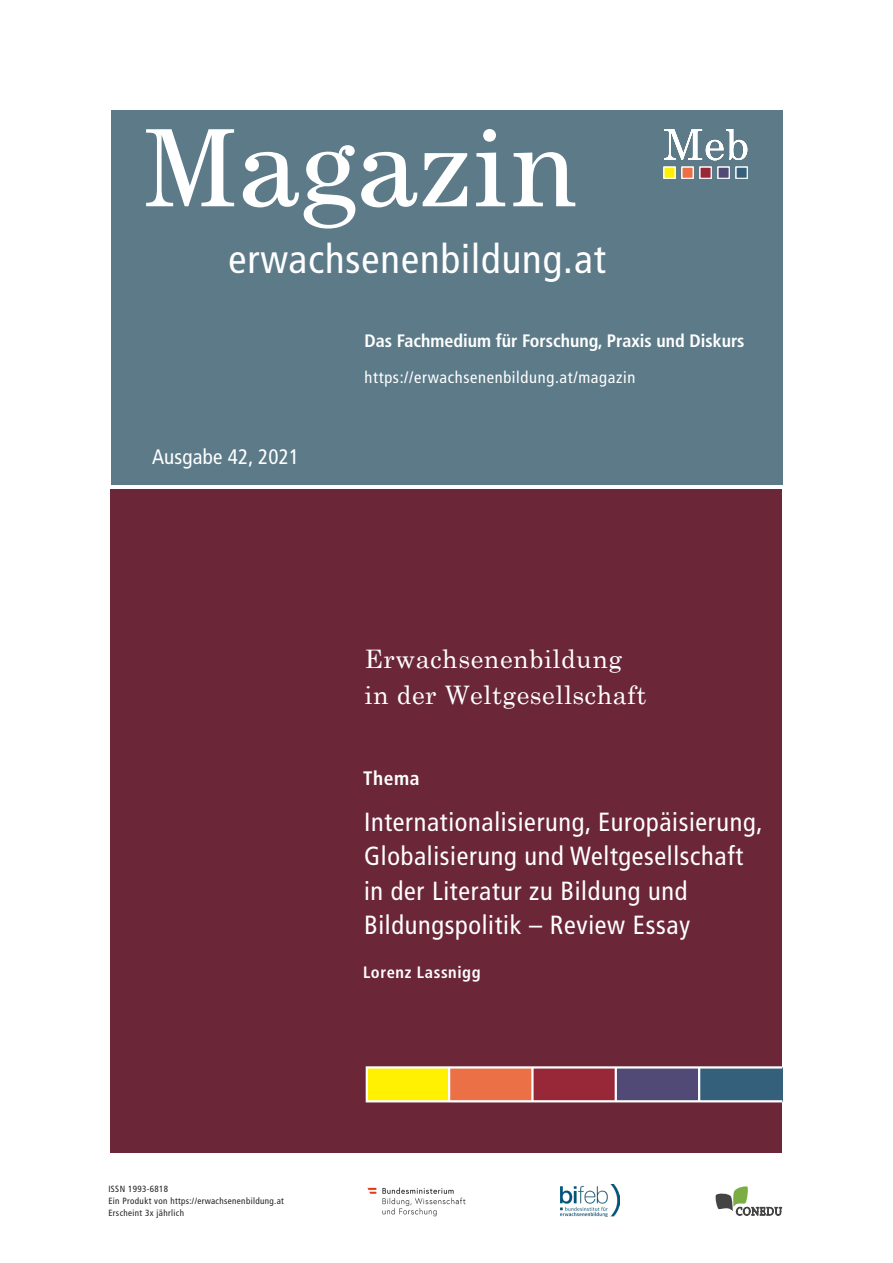
<style>
.page{position:relative;width:893px;height:1263px;background:#fff}
.page>*{position:absolute;margin:0;border:0;box-sizing:border-box;transform-origin:0 0}
.t1{font:condensed 40.5px "Frutiger LT Std";letter-spacing:.025em;color:#fff}
.UE1{font:condensed 26.25px/34.5px "Frutiger LT Std";letter-spacing:.025em;color:#fff}
.t2{font:25.5px/36px "Century Schoolbook";letter-spacing:.02em;color:#fff}
.t3{font:condensed 21px "Frutiger LT Std";letter-spacing:.01em;color:#fff}
.rubrik{font:700 condensed 19.5px "Frutiger LT Std";letter-spacing:.03em;color:#fff}
.t4{font:700 condensed 18px "Frutiger LT Std";color:#fff}
.t5{font:condensed 16.5px "Frutiger LT Std";letter-spacing:.04em;color:#fff}
.Autorin{font:700 condensed 16.5px "Frutiger LT Std";letter-spacing:.035em;color:#fff}
.t6{font:condensed 9px/12px "Frutiger LT Std";letter-spacing:.04em;color:#231f20}
</style>
<div class="page">
<div style="left:111px;top:489px;width:671px;height:663px;background:#6b2638"></div>
<div style="left:111px;top:111px;width:671px;height:374px;background:#5c7a88"></div>
<div style="left:532px;top:1067px;width:84px;height:34px;background:#982738"></div>
<div style="left:616px;top:1067px;width:83px;height:34px;background:#514a76"></div>
<div style="left:699px;top:1067px;width:83px;height:34px;background:#34607b"></div>
<div style="left:367px;top:1067px;width:82px;height:34px;background:#fff101"></div>
<div style="left:449px;top:1067px;width:83px;height:34px;background:#eb7046"></div>
<hr style="left:448px;top:1067px;width:2px;height:34px;background:#fff">
<hr style="left:531px;top:1067px;width:3px;height:34px;background:#fff">
<hr style="left:615px;top:1067px;width:2px;height:34px;background:#fff">
<hr style="left:698px;top:1067px;width:2px;height:34px;background:#fff">
<div style="left:366px;top:1066px;width:417px;height:36px;border:2px solid #fff"></div>
<svg style="left:146px;top:129px;width:429px;height:100px"></svg>
<svg style="left:715px;top:1186px;width:67px;height:29px"></svg>
<img style="left:367px;top:1187px;width:99px;height:30px">
<img style="left:561px;top:1185px;width:59px;height:32px">
<div style="left:700px;top:167px;width:11px;height:11px;background:#982738;border:1px solid #fff"></div>
<div style="left:718px;top:167px;width:11px;height:11px;background:#514a76;border:1px solid #fff"></div>
<div style="left:736px;top:167px;width:11px;height:11px;background:#34607b;border:1px solid #fff"></div>
<div style="left:664px;top:167px;width:11px;height:11px;background:#fff101"></div>
<div style="left:682px;top:167px;width:11px;height:11px;background:#eb7046;border:1px solid #fff"></div>
<svg style="left:664px;top:129px;width:83px;height:31px"></svg>
<h1 class="t1" style="left:229px;top:235px;width:379px">erwachsenenbildung.at</h1>
<p class="t3" style="left:152px;top:444px;width:149px">Ausgabe 42, 2021</p>
<p class="t4" style="left:365px;top:330px;width:381px">Das Fachmedium für Forschung, Praxis und Diskurs</p>
<p class="t5" style="left:365px;top:367px;width:272px">https://erwachsenenbildung.at/magazin</p>
<p class="t2" style="left:365px;top:639px;width:283px">Erwachsenenbildung in der Weltgesellschaft</p>
<p class="rubrik" style="left:363px;top:766px;width:58px">Thema</p>
<p class="UE1" style="left:364px;top:805px;width:400px">Internationalisierung, Europäisierung,<br>Globalisierung und Weltgesellschaft</p>
<p class="UE1" style="left:364px;top:874px;width:325px">in der Literatur zu Bildung und</p>
<p class="UE1" style="left:364px;top:908px;width:327px">Bildungspolitik – Review Essay</p>
<p class="Autorin" style="left:363px;top:963px;width:119px">Lorenz Lassnigg</p>
<p class="t6" style="left:108px;top:1183px;width:177px">ISSN 1993-6818<br>Ein Produkt von https://erwachsenenbildung.at<br>Erscheint 3x jährlich</p>
</div>
